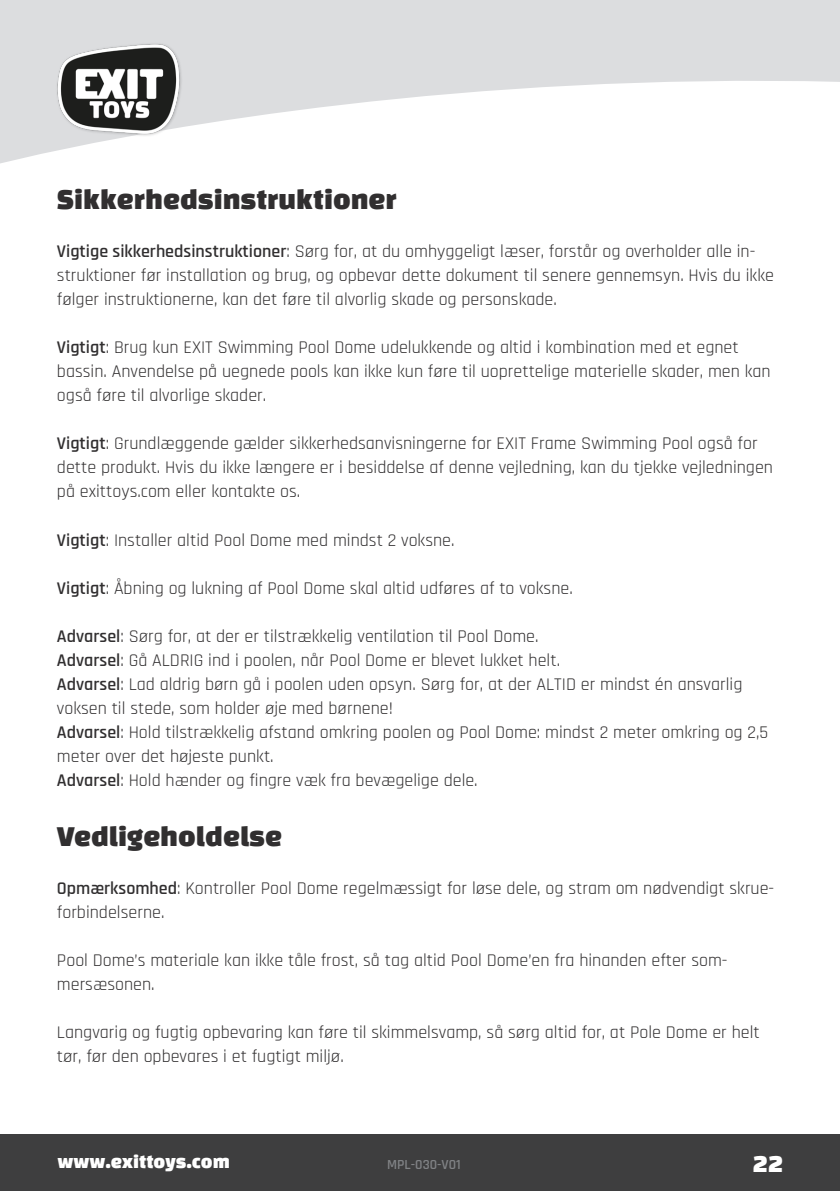
<style>
.page{position:relative;width:840px;height:1191px;background:#fff}
.page>*{position:absolute;margin:0;border:0;box-sizing:border-box;transform-origin:0 0}
.Heading_2{font:30px "Changa One";color:#312f30}
.t1{font:25.2px "Changa One";color:#fff}
.t2{font:20px "Changa One";color:#fff}
.Page-content{font:18px/24px "Rajdhani";color:#312f30}
.t3{font:600 14px "Rajdhani";color:#808285}
.s1{font-weight:600}
</style>
<div class="page">
<svg style="left:0;top:0;width:839px;height:164px;fill:#dcdddf"></svg>
<div style="left:0;top:1134px;width:839px;height:57px;background:#3e3e3f"></div>
<img style="left:46px;top:17px;width:144px;height:144px">
<p class="Heading_2" style="left:57px;top:183px;width:341px">Sikkerhedsinstruktioner</p>
<p class="Page-content" style="left:57px;top:240px;width:718px"><span class="s1">Vigtige sikkerhedsinstruktioner</span>: Sørg for, at du omhyggeligt læser, forstår og overholder alle in&shy;struktioner før installation og brug, og opbevar dette dokument til senere gennemsyn. Hvis du ikke følger instruktionerne, kan det føre til alvorlig skade og personskade.</p>
<p class="Page-content" style="left:57px;top:336px;width:714px"><span class="s1">Vigtigt</span>: Brug kun EXIT Swimming Pool Dome udelukkende og altid i kombination med et egnet bassin. Anvendelse på uegnede pools kan ikke kun føre til uoprettelige materielle skader, men kan også føre til alvorlige skader.</p>
<p class="Page-content" style="left:57px;top:432px;width:717px"><span class="s1">Vigtigt</span>: Grundlæggende gælder sikkerhedsanvisningerne for EXIT Frame Swimming Pool også for dette produkt. Hvis du ikke længere er i besiddelse af denne vejledning, kan du tjekke vejledningen på exittoys.com eller kontakte os.</p>
<p class="Page-content" style="left:57px;top:528px;width:399px"><span class="s1">Vigtigt</span>: Installer altid Pool Dome med mindst 2 voksne.</p>
<p class="Page-content" style="left:57px;top:576px;width:517px"><span class="s1">Vigtigt</span>: Åbning og lukning af Pool Dome skal altid udføres af to voksne.</p>
<p class="Page-content" style="left:57px;top:624px;width:483px"><span class="s1">Advarsel</span>: Sørg for, at der er tilstrækkelig ventilation til Pool Dome.</p>
<p class="Page-content" style="left:57px;top:648px;width:504px"><span class="s1">Advarsel</span>: Gå ALDRIG ind i poolen, når Pool Dome er blevet lukket helt.</p>
<p class="Page-content" style="left:57px;top:672px;width:686px"><span class="s1">Advarsel</span>: Lad aldrig børn gå i poolen uden opsyn. Sørg for, at der ALTID er mindst én ansvarlig voksen til stede, som holder øje med børnene!</p>
<p class="Page-content" style="left:57px;top:720px;width:712px"><span class="s1">Advarsel</span>: Hold tilstrækkelig afstand omkring poolen og Pool Dome: mindst 2 meter omkring og 2,5 meter over det højeste punkt.</p>
<p class="Page-content" style="left:57px;top:768px;width:422px"><span class="s1">Advarsel</span>: Hold hænder og fingre væk fra bevægelige dele.</p>
<p class="Heading_2" style="left:57px;top:819px;width:226px">Vedligeholdelse</p>
<p class="Page-content" style="left:57px;top:876px;width:718px"><span class="s1">Opmærksomhed</span>: Kontroller Pool Dome regelmæssigt for løse dele, og stram om nødvendigt skrue&shy;forbindelserne.</p>
<p class="Page-content" style="left:57px;top:948px;width:671px">Pool Dome’s materiale kan ikke tåle frost, så tag altid Pool Dome’en fra hinanden efter som&shy;mersæsonen.</p>
<p class="Page-content" style="left:57px;top:1020px;width:704px">Langvarig og fugtig opbevaring kan føre til skimmelsvamp, så sørg altid for, at Pole Dome er helt tør, før den opbevares i et fugtigt miljø.</p>
<p class="t2" style="left:57px;top:1149px;width:174px">www.exittoys.com</p>
<h2 class="t1" style="left:752px;top:1149px;width:32px">22</h2>
<p class="t3" style="left:387px;top:1156px;width:75px">MPL-030-V01</p>
</div>
